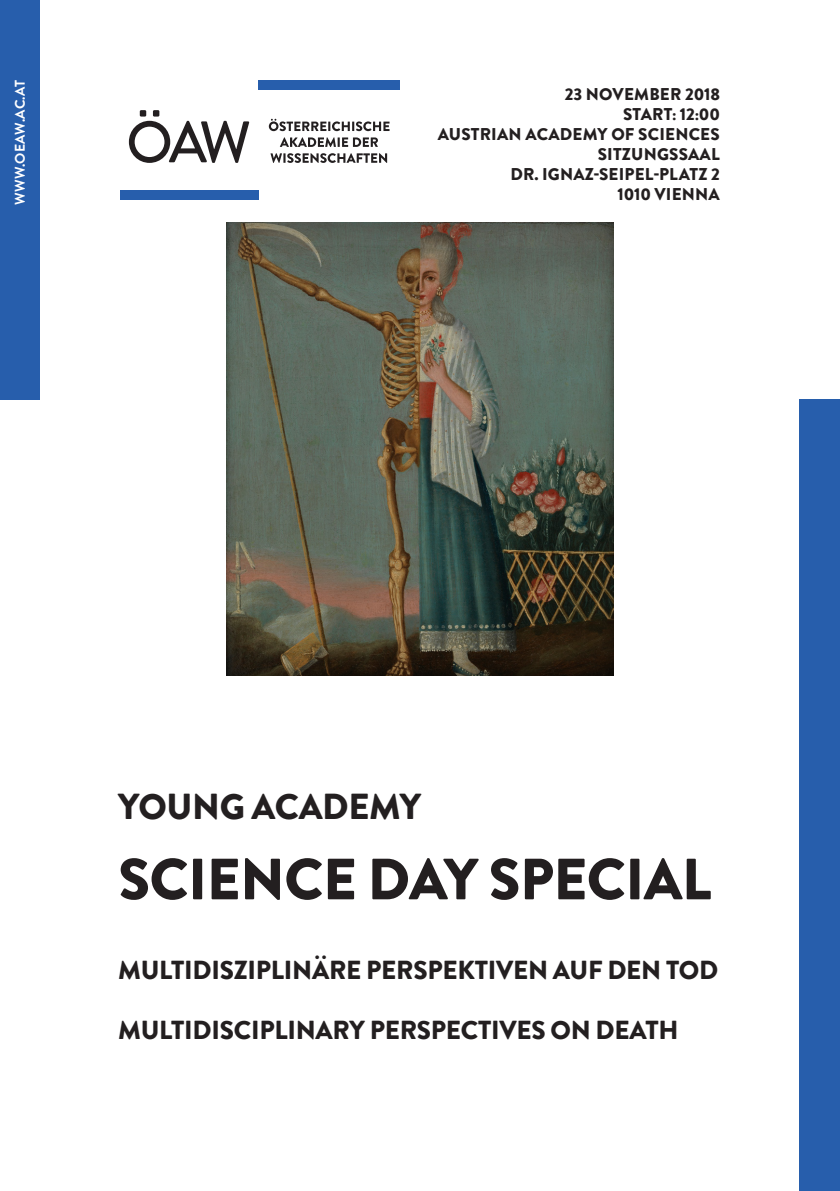
<style>
.page{position:relative;width:840px;height:1191px;background:#fff}
.page>*{position:absolute;margin:0;border:0;box-sizing:border-box;transform-origin:0 0}
.t1{font:900 58px "Brandon Grotesque";letter-spacing:-.01em;color:#231f20}
.t2{font:900 36px "Brandon Grotesque";letter-spacing:-.01em;color:#231f20}
.t3{font:900 26px "Brandon Grotesque";letter-spacing:-.01em;color:#231f20}
.t4{font:900 17px/20px "Brandon Grotesque";letter-spacing:.01em;color:#231f20;text-align:right}
.t5{font:700 14px "Brandon Grotesque";letter-spacing:.02em;color:#fff}
</style>
<div class="page">
<img style="left:227px;top:223px;width:385px;height:452px">
<div style="left:0;top:0;width:40px;height:400px;background:#275eac"></div>
<div style="left:799px;top:400px;width:40px;height:791px;background:#275eac"></div>
<div style="left:258px;top:80px;width:142px;height:9px;background:#275eac"></div>
<svg style="left:269px;top:119px;width:120px;height:12px"></svg>
<svg style="left:279px;top:137px;width:99px;height:10px"></svg>
<svg style="left:270px;top:153px;width:117px;height:10px"></svg>
<div style="left:120px;top:191px;width:138px;height:9px;background:#275eac"></div>
<svg style="left:129px;top:121px;width:120px;height:42px"></svg>
<div style="left:140px;top:110px;width:6px;height:7px;background:#231f20"></div>
<div style="left:153px;top:110px;width:6px;height:7px;background:#231f20"></div>
<p class="t5" style="left:10px;top:205px;width:126px;rotate:-90deg">WWW.OEAW.AC.AT</p>
<p class="t4" style="left:437px;top:84px;width:283px">23 NOVEMBER 2018<br>START: 12:00<br>AUSTRIAN ACADEMY OF SCIENCES<br>SITZUNGSSAAL<br>DR. IGNAZ-SEIPEL-PLATZ 2<br>1010 VIENNA</p>
<h2 class="t2" style="left:118px;top:781px;width:304px">YOUNG ACADEMY</h2>
<h1 class="t1" style="left:118px;top:838px;width:594px">SCIENCE DAY SPECIAL</h1>
<h3 class="t3" style="left:118px;top:952px;width:601px">MULTIDISZIPLINÄRE PERSPEKTIVEN AUF DEN TOD</h3>
<h3 class="t3" style="left:118px;top:1011px;width:561px">MULTIDISCIPLINARY PERSPECTIVES ON DEATH</h3>
</div>
